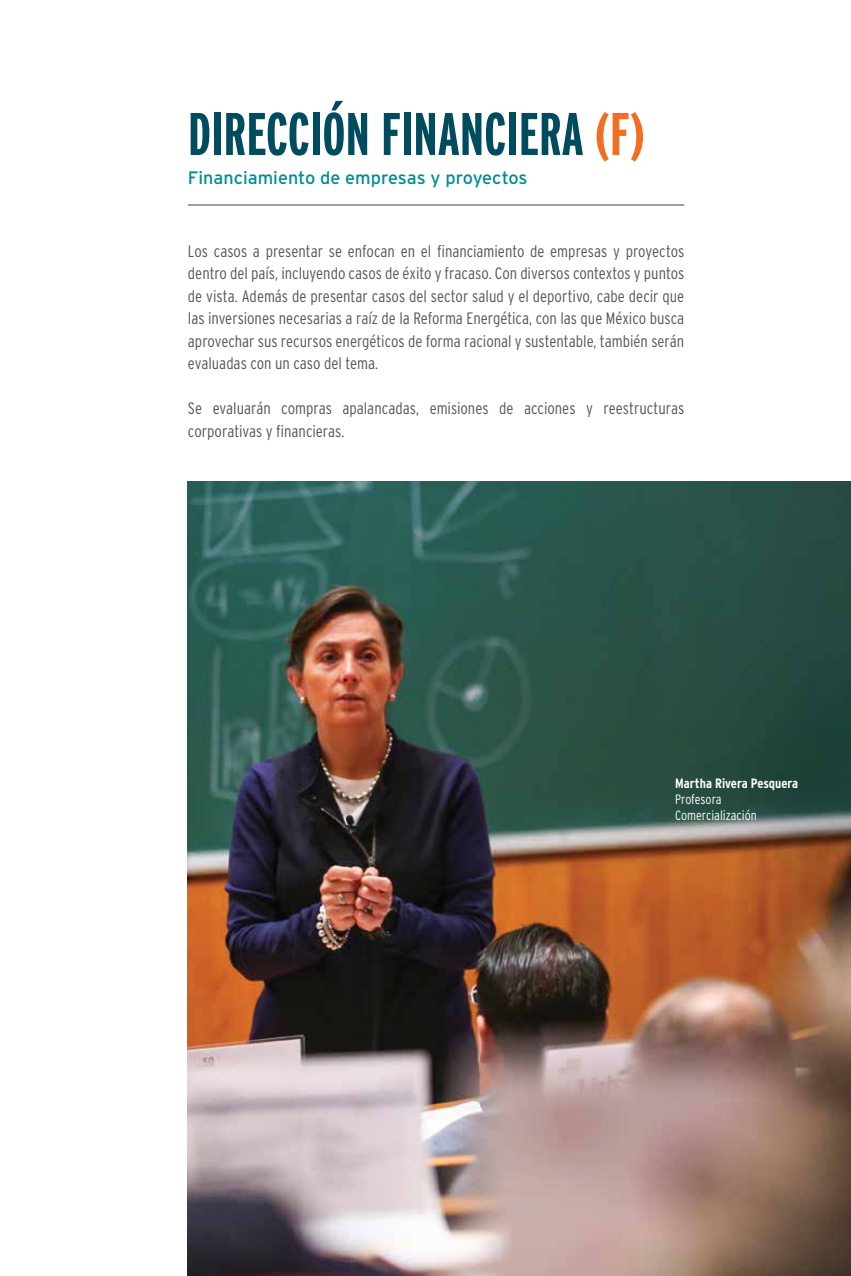
<style>
.page{position:relative;width:851px;height:1276px;background:#fff}
.page>*{position:absolute;margin:0;border:0;box-sizing:border-box;transform-origin:0 0}
.t1{font:700 extra-condensed 60px "Interstate";color:#004c5f}
.t2{font:18px "Interstate";color:#008c95}
.t3{font:300 condensed 16.5px/22.5px "Interstate";color:#56565a;text-align:justify}
.t4{font:300 condensed 13.5px/16.2px "Interstate";color:#fff}
.t5{font:700 condensed 13.5px "Interstate";color:#fff}
.s1{color:#f36e21}
</style>
<div class="page">
<img style="left:188px;top:481px;width:662px;height:795px">
<hr style="left:188px;top:204px;width:496px;height:1px;background:#56565a">
<h1 class="t1" style="left:188px;top:101px;width:458px">DIRECCIÓN FINANCIERA <span class="s1">(F)</span></h1>
<p class="t2" style="left:188px;top:168px;width:341px">Financiamiento de empresas y proyectos</p>
<p class="t3" style="left:188px;top:239px;width:497px">Los casos a presentar se enfocan en el financiamiento de empresas y proyectos dentro del país, incluyendo casos de éxito y fracaso. Con diversos contextos y puntos de vista. Además de presentar casos del sector salud y el deportivo, cabe decir que las inversiones necesarias a raíz de la Reforma Energética, con las que México busca aprovechar sus recursos energéticos de forma racional y sustentable, también serán evaluadas con un caso del tema.</p>
<p class="t3" style="left:188px;top:397px;width:497px">Se evaluarán compras apalancadas, emisiones de acciones y reestructuras corporativas y financieras.</p>
<p class="t5" style="left:675px;top:775px;width:124px">Martha Rivera Pesquera</p>
<p class="t4" style="left:675px;top:791px;width:83px">Profesora<br>Comercialización</p>
</div>
